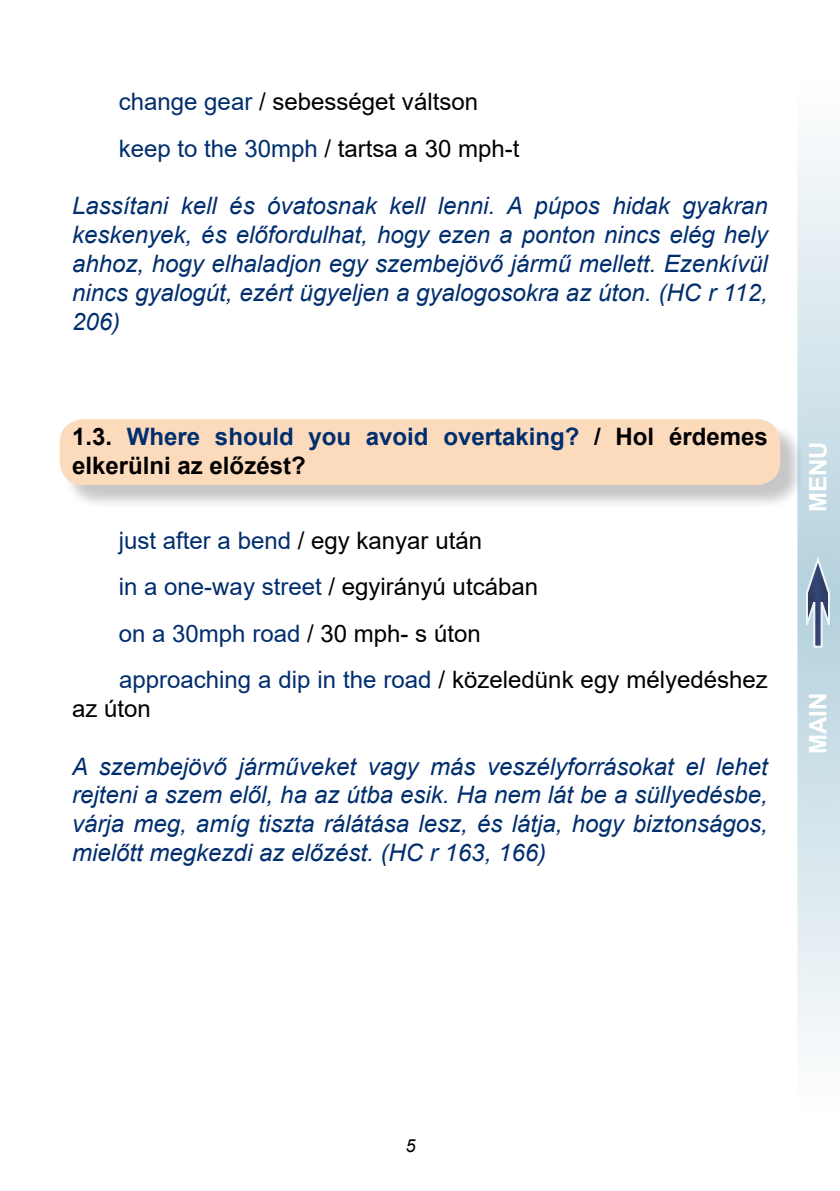
<style>
.page{position:relative;width:840px;height:1191px;background:#fff}
.page>*{position:absolute;margin:0;border:0;box-sizing:border-box;transform-origin:0 0}
.t1{font:italic 24px/28.8px "Arial";color:#002e6e;text-align:justify}
.t2{font:24px/46.4px "Arial";color:#000}
.t3{font:700 24px/28.8px "Arial";color:#000}
.t4{font:700 24px "Arial";color:#fff}
.t5{font:italic 18px "Arial";color:#000}
.s1{color:#002e6e}
</style>
<div class="page">
<svg style="left:797px;top:146px;width:42px;height:902px;background:#d9e7ed"></svg>
<div style="left:793px;top:542px;width:46px;height:123px;background:#000;opacity:.5"></div>
<svg style="left:804px;top:553px;width:27px;height:95px;background:#99acc0"></svg>
<div style="left:62px;top:422px;width:743px;height:88px;background:#000;opacity:.75"></div>
<div style="left:60px;top:419px;width:720px;height:66px;background:#fcdabc;border-radius:24px"></div>
<p class="t2" style="left:119px;top:78px;width:402px"><span class="s1">change gear</span> / sebességet váltson <span class="s1">keep to the 30mph</span> / tartsa a 30 mph-t</p>
<p class="t1" style="left:72px;top:192px;width:697px">Lassítani kell és óvatosnak kell lenni. A púpos hidak gyakran keskenyek, és előfordulhat, hogy ezen a ponton nincs elég hely ahhoz, hogy elhaladjon egy szembejövő jármű mellett. Ezenkívül nincs gyalogút, ezért ügyeljen a gyalogosokra az úton. (HC r 112, 206)</p>
<p class="t3" style="left:72px;top:422px;width:697px">1.3. <span class="s1">Where should you avoid overtaking?</span> / Hol érdemes elkerülni az előzést?</p>
<p class="t2" style="left:119px;top:517px;width:650px"><span class="s1">just after a bend</span> / egy kanyar után<br><span class="s1">in a one-way street</span> / egyirányú utcában<br><span class="s1">on a 30mph road</span> / 30 mph- s úton<br><span class="s1">approaching a dip in the road</span> / közeledünk egy mélyedéshez</p>
<p class="t2" style="left:72px;top:685px;width:80px">az úton</p>
<p class="t1" style="left:72px;top:752px;width:697px">A szembejövő járműveket vagy más veszélyforrásokat el lehet rejteni a szem elől, ha az útba esik. Ha nem lát be a süllyedésbe, várja meg, amíg tiszta rálátása lesz, és látja, hogy biztonságos, mielőtt megkezdi az előzést. (HC r 163, 166)</p>
<p class="t4" style="left:800px;top:512px;width:72px;rotate:-90deg">MENU</p>
<p class="t4" style="left:800px;top:754px;width:63px;rotate:-90deg">MAIN</p>
<p class="t5" style="left:405px;top:1133px;width:12px">5</p>
</div>
